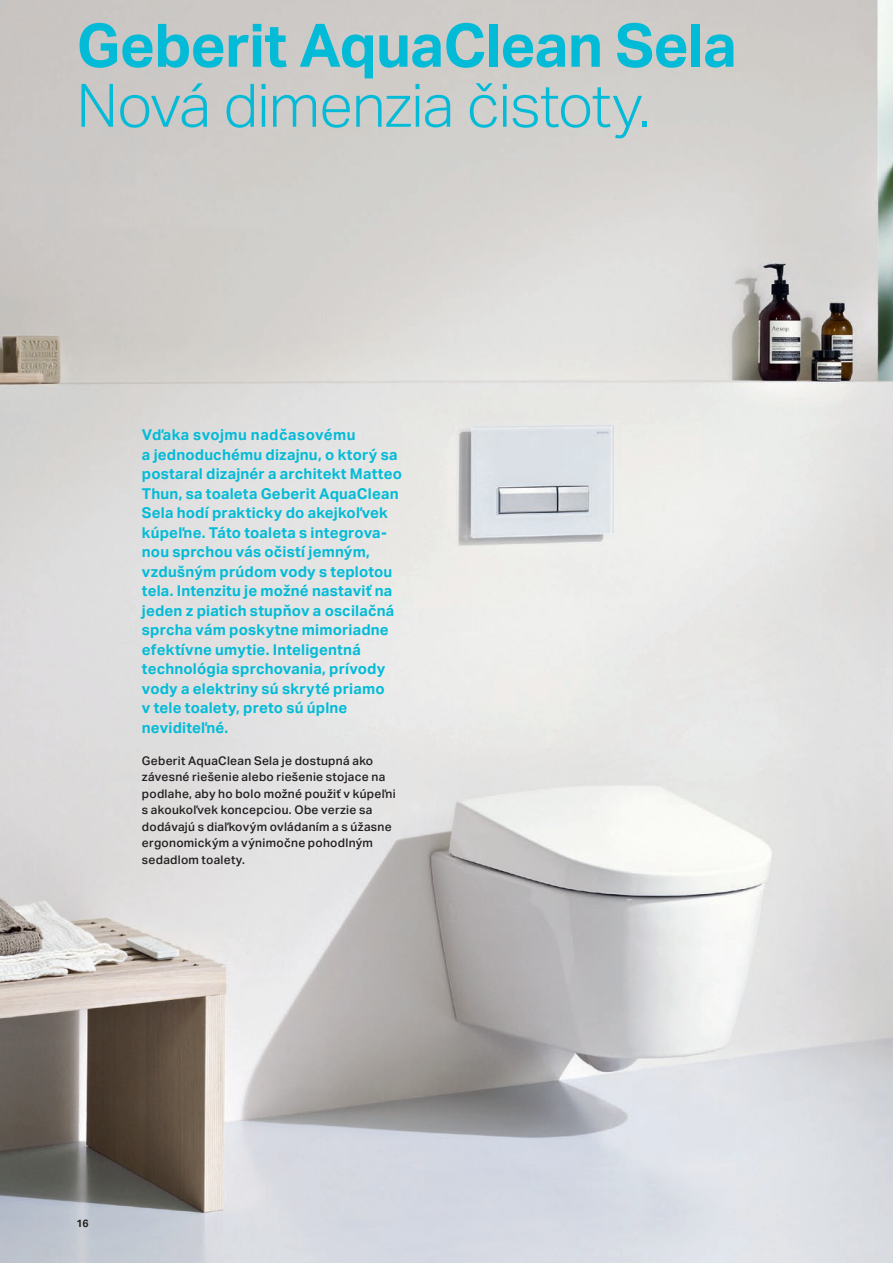
<style>
.page{position:relative;width:893px;height:1263px;background:#fff}
.page>*{position:absolute;margin:0;border:0;box-sizing:border-box;transform-origin:0 0}
.t1{font:700 60px "Aktiv Grotesk Geberit";letter-spacing:-.015em;color:#03bbd7}
.t2{font:300 60px "Aktiv Grotesk Geberit";letter-spacing:-.015em;color:#03bbd7}
.t3{font:700 15px/19.5px "Aktiv Grotesk Geberit";letter-spacing:.015em;color:#03bbd7}
.t4{font:500 12px/16.5px "Aktiv Grotesk Geberit";letter-spacing:.025em;color:#231f20}
.t5{font:700 10.5px "Aktiv Grotesk Geberit";color:#231f20}
</style>
<div class="page">
<img style="left:0;top:0;width:893px;height:1263px">
<h1 class="t1" style="left:77px;top:8px;width:662px">Geberit AquaClean Sela</h1>
<h1 class="t2" style="left:77px;top:71px;width:575px">Nová dimenzia čistoty.</h1>
<p class="t3" style="left:142px;top:425px;width:262px">Vďaka svojmu nadčasovému<br>a jednoduchému dizajnu, o ktorý sa postaral dizajnér a architekt Matteo<br>Thun, sa toaleta Geberit AquaClean<br>Sela hodí prakticky do akejkoľvek kúpeľne. Táto toaleta s integrova&shy;nou sprchou vás očistí jemným, vzdušným prúdom vody s teplotou tela. Intenzitu je možné nastaviť na jeden z piatich stupňov a oscilačná sprcha vám poskytne mimoriadne efektívne umytie. Inteligentná technológia sprchovania, prívody vody a elektriny sú skryté priamo<br>v tele toalety, preto sú úplne neviditeľné.</p>
<p class="t4" style="left:142px;top:752px;width:255px">Geberit AquaClean Sela je dostupná ako závesné riešenie alebo riešenie stojace na podlahe, aby ho bolo možné použiť v kúpeľni s akoukoľvek koncepciou. Obe verzie sa dodávajú s diaľkovým ovládaním a s úžasne ergonomickým a výnimočne pohodlným sedadlom toalety.</p>
<p class="t5" style="left:77px;top:1217px;width:14px">16</p>
</div>
